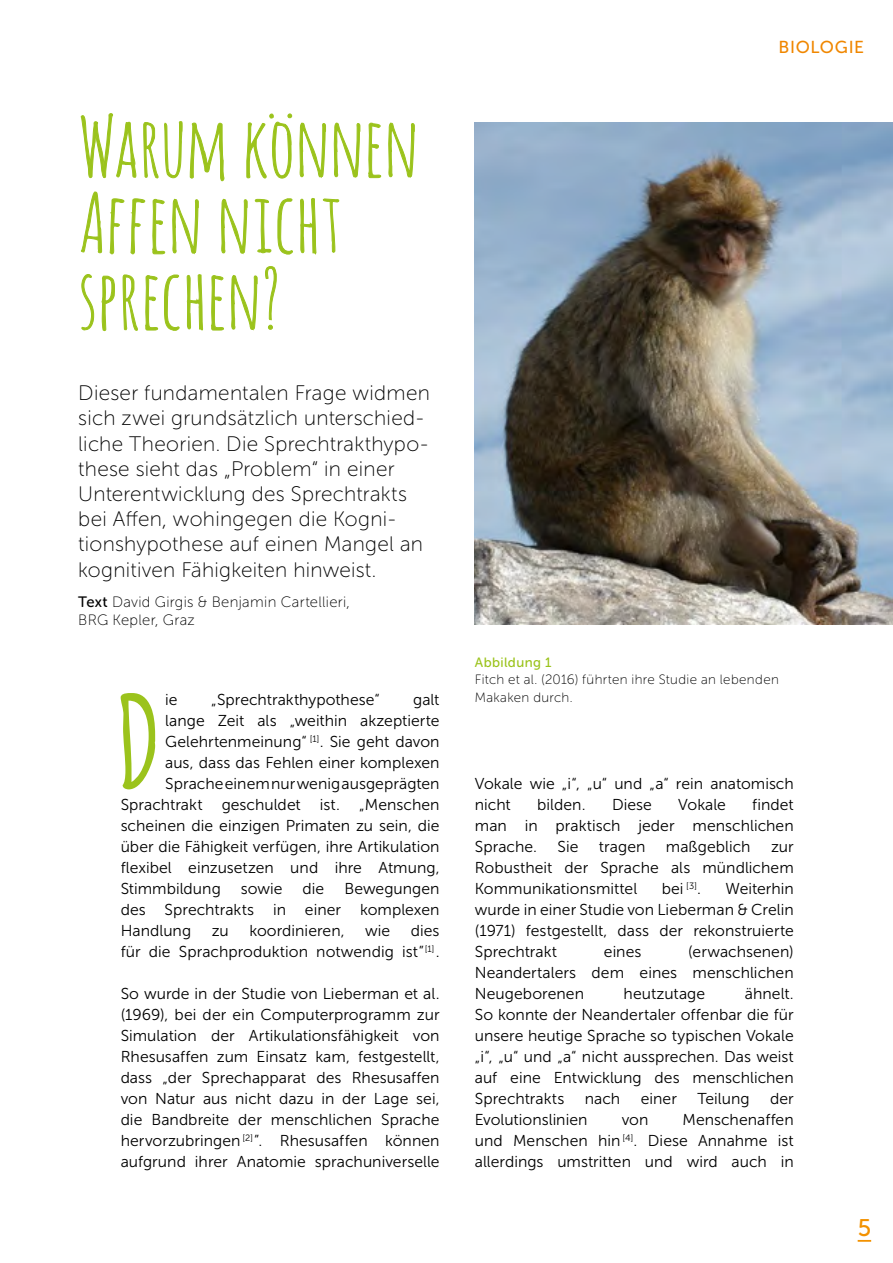
<style>
.page{position:relative;width:893px;height:1263px;background:#fff}
.page>*{position:absolute;margin:0;border:0;box-sizing:border-box;transform-origin:0 0}
.t1{font:700 126.75px "Amatic";color:#9bc31c}
.t2{font:81px/76.2px "Amatic SC";letter-spacing:.005em;color:#9bc31c}
.t3{font:24px "Museo Sans 500";color:#f39200}
.t4{font:21px/25.2px "Museo Sans Rounded 100";letter-spacing:.015em;color:#000}
.t5{font:17.25px "Museo Sans 500";letter-spacing:.04em;color:#f08700}
.t6{font:15.75px/21px "Museo Sans W01 300";color:#000;text-align:justify}
.t7{font:15px/18px "Museo Sans Rounded 100";letter-spacing:.025em;color:#000}
.t8{font:13.5px/17.2px "Museo Sans Rounded 100";letter-spacing:.03em;color:#000}
.t9{font:13.5px "Museo Sans Rounded 500";letter-spacing:.03em;color:#9bc31c}
.s1{font-family:"Museo Sans Rounded 500"}
</style>
<div class="page">
<svg style="left:858px;top:1240px;width:13px;height:2px"></svg>
<svg style="left:80px;top:113px;width:56px;height:65px"></svg>
<svg style="left:143px;top:121px;width:40px;height:58px"></svg>
<svg style="left:190px;top:122px;width:35px;height:59px"></svg>
<svg style="left:246px;top:113px;width:46px;height:66px"></svg>
<svg style="left:299px;top:122px;width:27px;height:56px"></svg>
<svg style="left:334px;top:122px;width:26px;height:56px"></svg>
<svg style="left:368px;top:123px;width:13px;height:55px"></svg>
<svg style="left:388px;top:122px;width:27px;height:56px"></svg>
<svg style="left:81px;top:191px;width:21px;height:62px"></svg>
<svg style="left:110px;top:198px;width:35px;height:56px"></svg>
<svg style="left:152px;top:199px;width:13px;height:55px"></svg>
<svg style="left:172px;top:199px;width:27px;height:55px"></svg>
<svg style="left:221px;top:199px;width:27px;height:55px"></svg>
<svg style="left:255px;top:199px;width:16px;height:54px"></svg>
<svg style="left:277px;top:198px;width:16px;height:57px"></svg>
<svg style="left:300px;top:198px;width:17px;height:57px"></svg>
<svg style="left:323px;top:198px;width:16px;height:55px"></svg>
<svg style="left:81px;top:274px;width:13px;height:57px"></svg>
<svg style="left:101px;top:276px;width:14px;height:55px"></svg>
<svg style="left:122px;top:274px;width:16px;height:57px"></svg>
<svg style="left:145px;top:275px;width:13px;height:56px"></svg>
<svg style="left:164px;top:274px;width:16px;height:57px"></svg>
<svg style="left:186px;top:274px;width:17px;height:57px"></svg>
<svg style="left:211px;top:275px;width:13px;height:56px"></svg>
<svg style="left:231px;top:275px;width:27px;height:55px"></svg>
<svg style="left:265px;top:266px;width:12px;height:64px"></svg>
<img style="left:475px;top:123px;width:418px;height:501px">
<h2 class="t2" style="left:78px;top:107px;width:342px">Warum können<br>Affen nicht sprechen?</h2>
<p class="t4" style="left:78px;top:381px;width:353px">Dieser fundamentalen Frage widmen sich zwei grundsätzlich unterschied&shy;liche Theorien. Die Sprechtrakthypo&shy;these sieht das „Problem“ in einer Unterentwicklung des Sprechtrakts bei Affen, wohingegen die Kogni&shy;tionshypothese auf einen Mangel an kognitiven Fähigkeiten hinweist.</p>
<p class="t7" style="left:78px;top:593px;width:273px"><span class="s1">Text</span> David Girgis &amp; Benjamin Cartellieri,<br>BRG Kepler, Graz</p>
<h1 class="t1" style="left:118px;top:652px;width:42px">D</h1>
<p class="t6" style="left:165px;top:689px;width:14px">ie</p>
<p class="t6" style="left:211px;top:689px;width:170px">„Sprechtrakthypothese“</p>
<p class="t6" style="left:413px;top:689px;width:28px">galt</p>
<p class="t6" style="left:165px;top:710px;width:276px">lange Zeit als „weithin akzeptierte</p>
<p class="t6" style="left:165px;top:731px;width:276px">Gelehrtenmeinung“ <sup>[1]</sup>. Sie geht davon</p>
<p class="t6" style="left:165px;top:752px;width:276px">aus, dass das Fehlen einer komplexen</p>
<p class="t6" style="left:165px;top:773px;width:276px">Sprache einem nur wenig ausgeprägten</p>
<p class="t6" style="left:121px;top:794px;width:320px">Sprachtrakt geschuldet ist. „Menschen</p>
<p class="t6" style="left:121px;top:815px;width:320px">scheinen die einzigen Primaten zu sein, die</p>
<p class="t6" style="left:121px;top:836px;width:320px">über die Fähigkeit verfügen, ihre Artikulation</p>
<p class="t6" style="left:121px;top:857px;width:320px">flexibel einzusetzen und ihre Atmung,</p>
<p class="t6" style="left:121px;top:878px;width:102px">Stimmbildung</p>
<p class="t6" style="left:241px;top:878px;width:43px">sowie</p>
<p class="t6" style="left:303px;top:878px;width:23px">die</p>
<p class="t6" style="left:121px;top:878px;width:320px;text-indent:224px">Bewegungen des Sprechtrakts in einer komplexen Handlung</p>
<p class="t6" style="left:121px;top:920px;width:320px;text-align:right">dies<br>für die Sprachproduktion notwendig ist”<sup>[1]</sup>.</p>
<p class="t6" style="left:121px;top:983px;width:320px">So wurde in der Studie von Lieberman et al. (1969), bei der ein Computerprogramm zur Simulation der Artikulationsfähigkeit von Rhesusaffen zum Einsatz kam, festgestellt, dass „der Sprechapparat des Rhesusaffen von Natur aus nicht dazu in der Lage sei, die Bandbreite der menschlichen Sprache hervorzubringen <sup>[2]</sup>”. Rhesusaffen können aufgrund ihrer Anatomie sprachuniverselle</p>
<p class="t6" style="left:212px;top:920px;width:19px">zu</p>
<p class="t6" style="left:249px;top:920px;width:97px">koordinieren,</p>
<p class="t6" style="left:365px;top:920px;width:27px">wie</p>
<p class="t5" style="left:778px;top:38px;width:87px">BIOLOGIE</p>
<p class="t9" style="left:475px;top:655px;width:78px">Abbildung 1</p>
<p class="t8" style="left:475px;top:671px;width:306px">Fitch et al. (2016) führten ihre Studie an lebenden<br>Makaken durch.</p>
<p class="t6" style="left:475px;top:773px;width:320px">Vokale wie „i“, „u“ und „a“ rein anatomisch nicht</p>
<p class="t6" style="left:475px;top:794px;width:320px;text-indent:277px">findet man in praktisch jeder menschlichen Sprache.</p>
<p class="t6" style="left:537px;top:794px;width:50px">bilden.</p>
<p class="t6" style="left:612px;top:794px;width:41px">Diese</p>
<p class="t6" style="left:678px;top:794px;width:49px">Vokale</p>
<p class="t6" style="left:558px;top:836px;width:22px">Sie</p>
<p class="t6" style="left:599px;top:836px;width:48px">tragen</p>
<p class="t6" style="left:666px;top:836px;width:86px">maßgeblich</p>
<p class="t6" style="left:475px;top:836px;width:320px;text-indent:296px">zur Robustheit der Sprache als mündlichem Kommunikationsmittel</p>
<p class="t6" style="left:662px;top:878px;width:41px">bei <sup>[3]</sup>.</p>
<p class="t6" style="left:475px;top:878px;width:320px;text-indent:251px">Weiterhin wurde in einer Studie von Lieberman &amp; Crelin (1971) festgestellt, dass der rekonstruierte Sprechtrakt</p>
<p class="t6" style="left:475px;top:941px;width:320px;text-indent:213px">(erwachsenen)<br>Neandertalers dem eines menschlichen Neugeborenen</p>
<p class="t6" style="left:604px;top:941px;width:39px">eines</p>
<p class="t6" style="left:475px;top:983px;width:320px;text-indent:270px">ähnelt.<br>So konnte der Neandertaler offenbar die für unsere heutige Sprache so typischen Vokale „i“, „u“ und „a“ nicht aussprechen. Das weist auf eine Entwicklung des menschlichen Sprechtrakts</p>
<p class="t6" style="left:624px;top:983px;width:83px">heutzutage</p>
<p class="t6" style="left:585px;top:1088px;width:37px">nach</p>
<p class="t6" style="left:641px;top:1088px;width:38px">einer</p>
<p class="t6" style="left:697px;top:1088px;width:54px">Teilung</p>
<p class="t6" style="left:770px;top:1088px;width:25px">der</p>
<p class="t6" style="left:475px;top:1109px;width:114px">Evolutionslinien</p>
<p class="t6" style="left:622px;top:1109px;width:28px">von</p>
<p class="t6" style="left:475px;top:1109px;width:320px;text-indent:208px">Menschenaffen und Menschen hin <sup>[4]</sup>. Diese Annahme ist allerdings umstritten und wird auch in</p>
<h3 class="t3" style="left:858px;top:1215px;width:15px">5</h3>
</div>
